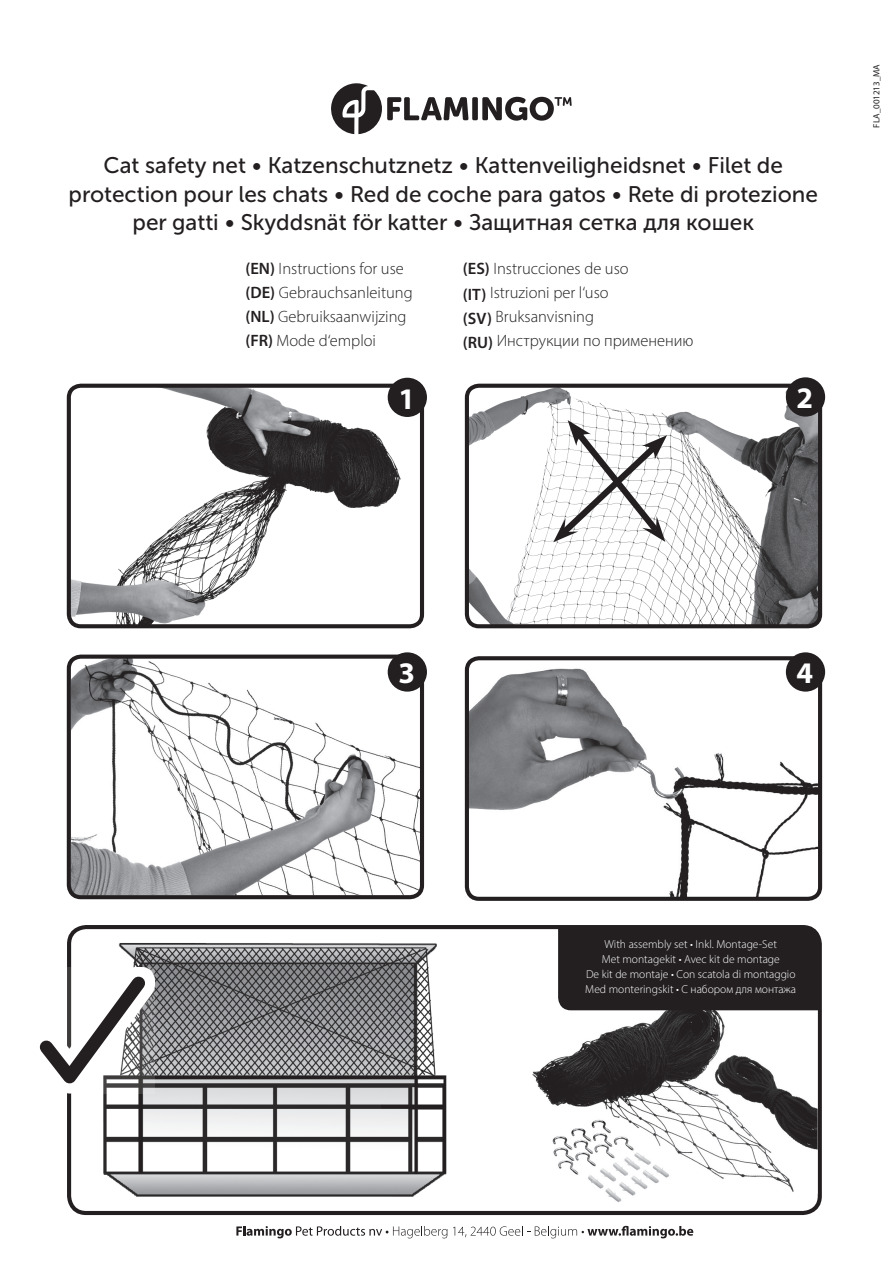
<style>
.page{position:relative;width:892px;height:1265px;background:#fff}
.page>*{position:absolute;margin:0;border:0;box-sizing:border-box;transform-origin:0 0}
.t1{font:700 30px "Myriad Pro";color:#fff}
.t2{font:22.5px/28.5px "Museo Sans Cyrl 500";color:#231f20;text-align:center}
.t3{font:300 16.5px/24px "Myriad Pro";color:#231f20}
.t4{font:300 11.55px/15px "Myriad Pro";color:#fff;text-align:center}
.t5{font:9px "Myriad Pro";color:#231f20}
.s1{font-weight:600}
</style>
<div class="page">
<img style="left:72px;top:931px;width:375px;height:273px">
<div style="left:67px;top:925px;width:754px;height:290px;border:4px solid #231f20;border-radius:17px"></div>
<svg style="left:40px;top:965px;width:117px;height:133px"></svg>
<img style="left:69px;top:386px;width:353px;height:240px">
<div style="left:67px;top:384px;width:357px;height:244px;border:4px solid #231f20;border-radius:12px"></div>
<div style="left:388px;top:379px;width:38px;height:37px;background:#231f20;border-radius:50%"></div>
<div style="left:388px;top:378px;width:39px;height:39px;border:2px solid #231f20;border-radius:50%"></div>
<img style="left:72px;top:656px;width:350px;height:238px">
<div style="left:67px;top:654px;width:357px;height:245px;border:4px solid #231f20;border-radius:12px"></div>
<img style="left:470px;top:662px;width:347px;height:234px">
<div style="left:465px;top:656px;width:357px;height:245px;border:4px solid #231f20;border-radius:12px"></div>
<img style="left:467px;top:386px;width:353px;height:240px">
<div style="left:465px;top:384px;width:357px;height:244px;border:4px solid #231f20;border-radius:12px"></div>
<div style="left:786px;top:378px;width:38px;height:38px;background:#231f20;border-radius:50%"></div>
<div style="left:786px;top:377px;width:39px;height:40px;border:2px solid #231f20;border-radius:50%"></div>
<svg style="left:553px;top:420px;width:114px;height:122px"></svg>
<img style="left:532px;top:1010px;width:285px;height:197px">
<div style="left:558px;top:927px;width:261px;height:83px;background:#231f20"></div>
<div style="left:388px;top:653px;width:38px;height:38px;background:#231f20;border-radius:50%"></div>
<div style="left:388px;top:652px;width:39px;height:39px;border:2px solid #231f20;border-radius:50%"></div>
<div style="left:786px;top:653px;width:38px;height:38px;background:#231f20;border-radius:50%"></div>
<div style="left:786px;top:652px;width:39px;height:39px;border:2px solid #231f20;border-radius:50%"></div>
<svg style="left:236px;top:1226px;width:211px;height:12px"></svg>
<svg style="left:453px;top:1226px;width:240px;height:12px"></svg>
<svg style="left:331px;top:83px;width:137px;height:51px"></svg>
<div style="left:472px;top:97px;width:6px;height:23px;background:#231f20;border-radius:2px"></div>
<svg style="left:482px;top:97px;width:89px;height:24px"></svg>
<h2 class="t2" style="left:69px;top:151px;width:751px">Cat safety net • Katzenschutznetz • Kattenveiligheidsnet • Filet de protection pour les chats • Red de coche para gatos • Rete di protezione per gatti • Skyddsnät för katter • Защитная сетка для кошек</h2>
<p class="t3" style="left:245px;top:256px;width:169px"><span class="s1">(EN)</span> Instructions for use <span class="s1">(DE)</span> Gebrauchsanleitung <span class="s1">(NL)</span> Gebruiksaanwijzing <span class="s1">(FR)</span> Mode d‘emploi</p>
<h1 class="t1" style="left:398px;top:379px;width:18px">1</h1>
<h1 class="t1" style="left:796px;top:378px;width:18px">2</h1>
<p class="t3" style="left:463px;top:256px;width:232px"><span class="s1">(ES)</span> Instrucciones de uso<br><span class="s1">(IT)</span> Istruzioni per l‘uso<br><span class="s1">(SV)</span> Bruksanvisning<br><span class="s1">(RU)</span> Инструкции по применению</p>
<p class="t5" style="left:871px;top:128px;width:65px;rotate:-90deg">FLA_001213_MA</p>
<h1 class="t1" style="left:398px;top:653px;width:18px">3</h1>
<h1 class="t1" style="left:796px;top:653px;width:18px">4</h1>
<p class="t4" style="left:585px;top:937px;width:212px">With assembly set • Inkl. Montage-Set<br>Met montagekit • Avec kit de montage<br>De kit de montaje • Con scatola di montaggio Med monteringskit • C набором для монтажа</p>
</div>
